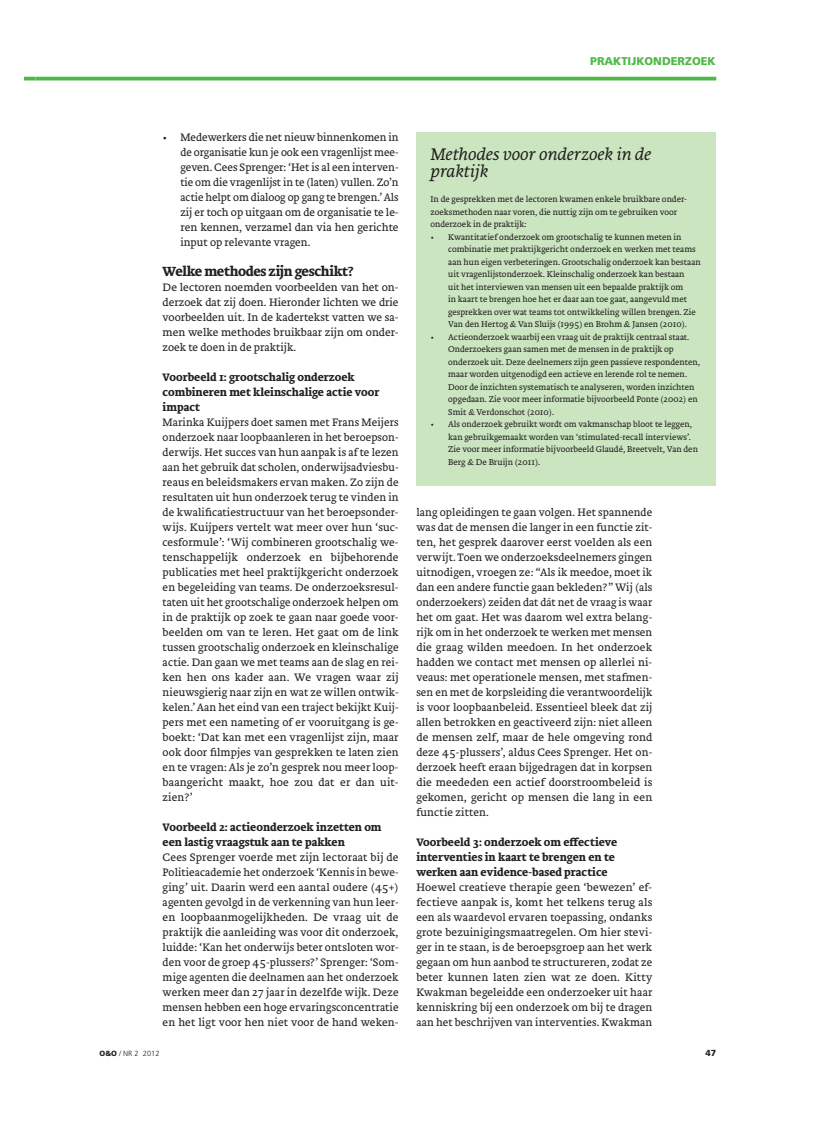
<style>
.page{position:relative;width:815px;height:1124px;background:#fff}
.page>*{position:absolute;margin:0;border:0;box-sizing:border-box;transform-origin:0 0}
.t1{font:italic 300 17.5px/17.5px "Brioni Text Std";color:#231f20}
.t2{font:700 13.75px "Brioni Text Std";letter-spacing:-.025em;color:#231f20}
.t3{font:300 11.25px/15px "Brioni Text Std";letter-spacing:.01em;color:#231f20;text-align:justify}
.t4{font:700 11.25px/15px "Brioni Text Std";color:#231f20}
.t5{font:900 11.25px "Frutiger LT Std";color:#50b848}
.t6{font:300 8.75px/12.5px "Brioni Text Std";color:#231f20}
.t7{font:900 8.75px "Frutiger LT Std";color:#231f20}
.t8{font:300 7.5px "Frutiger LT Std";color:#231f20}
.s1{font-weight:900}
</style>
<div class="page">
<svg style="left:25px;top:77px;width:10px;height:3px"></svg>
<hr style="left:35px;top:77px;width:681px;height:3px;background:#50b848">
<div style="left:416px;top:132px;width:300px;height:353px;background:#cbe5c0"></div>
<p class="t5" style="left:590px;top:56px;width:127px">PRAKTIJKONDERZOEK</p>
<p class="t3" style="left:180px;top:130px;width:220px;text-indent:-18px">• Medewerkers die net nieuw binnenkomen in de organisatie kun je ook een vragenlijst mee&shy;geven. Cees Sprenger: ‘Het is al een interven&shy;tie om die vragenlijst in te (laten) vullen. Zo’n actie helpt om dialoog op gang te brengen.’ Als zij er toch op uitgaan om de organisatie te le&shy;ren kennen, verzamel dan via hen gerichte input op relevante vragen.</p>
<p class="t2" style="left:163px;top:264px;width:193px">Welke methodes zijn geschikt?</p>
<p class="t3" style="left:163px;top:280px;width:237px">De lectoren noemden voorbeelden van het on&shy;derzoek dat zij doen. Hieronder lichten we drie voorbeelden uit. In de kadertekst vatten we sa&shy;men welke methodes bruikbaar zijn om onder&shy;zoek te doen in de praktijk.</p>
<p class="t4" style="left:163px;top:370px;width:218px">Voorbeeld 1: grootschalig onderzoek combineren met kleinschalige actie voor impact</p>
<p class="t3" style="left:163px;top:415px;width:237px">Marinka Kuijpers doet samen met Frans Meijers onderzoek naar loopbaanleren in het beroepson&shy;derwijs. Het succes van hun aanpak is af te lezen aan het gebruik dat scholen, onderwijsadviesbu&shy;reaus en beleidsmakers ervan maken. Zo zijn de resultaten uit hun onderzoek terug te vinden in de kwalificatiestructuur van het beroepsonder&shy;wijs. Kuijpers vertelt wat meer over hun ‘suc&shy;cesformule’: ‘Wij combineren grootschalig we&shy;tenschappelijk onderzoek en bijbehorende publicaties met heel praktijkgericht onderzoek en begeleiding van teams. De onderzoeksresul&shy;taten uit het grootschalige onderzoek helpen om in de praktijk op zoek te gaan naar goede voor&shy;beelden om van te leren. Het gaat om de link tussen grootschalig onderzoek en kleinschalige actie. Dan gaan we met teams aan de slag en rei&shy;ken hen ons kader aan. We vragen waar zij nieuwsgierig naar zijn en wat ze willen ontwik&shy;kelen.’ Aan het eind van een traject bekijkt Kuij&shy;pers met een nameting of er vooruitgang is ge&shy;boekt: ‘Dat kan met een vragenlijst zijn, maar ook door filmpjes van gesprekken te laten zien en te vragen: Als je zo’n gesprek nou meer loop&shy;baangericht maakt, hoe zou dat er dan uit&shy;zien?’</p>
<p class="t4" style="left:163px;top:820px;width:220px">Voorbeeld 2: actieonderzoek inzetten om een lastig vraagstuk aan te pakken</p>
<p class="t3" style="left:163px;top:850px;width:238px">Cees Sprenger voerde met zijn lectoraat bij de Politieacademie het onderzoek ‘Kennis in bewe&shy;ging’ uit. Daarin werd een aantal oudere (45+) agenten gevolgd in de verkenning van hun leer&shy;en loopbaanmogelijkheden. De vraag uit de praktijk die aanleiding was voor dit onderzoek, luidde: ‘Kan het onderwijs beter ontsloten wor&shy;den voor de groep 45-plussers?’ Sprenger: ‘Som&shy;mige agenten die deelnamen aan het onderzoek werken meer dan 27 jaar in dezelfde wijk. Deze mensen hebben een hoge ervaringsconcentratie en het ligt voor hen niet voor de hand weken-</p>
<h1 class="t1" style="left:431px;top:147px;width:222px">Methodes voor onderzoek in de praktijk</h1>
<p class="t6" style="left:431px;top:194px;width:258px">In de gesprekken met de lectoren kwamen enkele bruikbare onder&shy;zoeksmethoden naar voren, die nuttig zijn om te gebruiken voor onderzoek in de praktijk:</p>
<p class="t6" style="left:448px;top:231px;width:254px;text-indent:-18px">• Kwantitatief onderzoek om grootschalig te kunnen meten in combinatie met praktijkgericht onderzoek en werken met teams aan hun eigen verbeteringen. Grootschalig onderzoek kan bestaan uit vragenlijstonderzoek. Kleinschalig onderzoek kan bestaan<br>uit het interviewen van mensen uit een bepaalde praktijk om<br>in kaart te brengen hoe het er daar aan toe gaat, aangevuld met gesprekken over wat teams tot ontwikkeling willen brengen. Zie Van den Hertog &amp; Van Sluijs (1995) en Brohm &amp; Jansen (2010).</p>
<p class="t6" style="left:448px;top:331px;width:253px;text-indent:-18px">• Actieonderzoek waarbij een vraag uit de praktijk centraal staat.<br>Onderzoekers gaan samen met de mensen in de praktijk op onderzoek uit. Deze deelnemers zijn geen passieve respondenten, maar worden uitgenodigd een actieve en lerende rol te nemen.<br>Door de inzichten systematisch te analyseren, worden inzichten opgedaan. Zie voor meer informatie bijvoorbeeld Ponte (2002) en Smit &amp; Verdonschot (2010).</p>
<p class="t6" style="left:448px;top:419px;width:251px;text-indent:-18px">• Als onderzoek gebruikt wordt om vakmanschap bloot te leggen, kan gebruikgemaakt worden van ‘stimulated-recall interviews’.<br>Zie voor meer informatie bijvoorbeeld Glaudé, Breetvelt, Van den Berg &amp; De Bruijn (2011).</p>
<p class="t3" style="left:416px;top:505px;width:237px">lang opleidingen te gaan volgen. Het spannende was dat de mensen die langer in een functie zit&shy;ten, het gesprek daarover eerst voelden als een verwijt. Toen we onderzoeksdeelnemers gingen uitnodigen, vroegen ze: “Als ik meedoe, moet ik dan een andere functie gaan bekleden?” Wij (als onderzoekers) zeiden dat dát net de vraag is waar het om gaat. Het was daarom wel extra belang&shy;rijk om in het onderzoek te werken met mensen die graag wilden meedoen. In het onderzoek hadden we contact met mensen op allerlei ni&shy;veaus: met operationele mensen, met stafmen&shy;sen en met de korpsleiding die verantwoordelijk is voor loopbaanbeleid. Essentieel bleek dat zij allen betrokken en geactiveerd zijn: niet alleen de mensen zelf, maar de hele omgeving rond deze 45-plussers’, aldus Cees Sprenger. Het on&shy;derzoek heeft eraan bijgedragen dat in korpsen die meededen een actief doorstroombeleid is gekomen, gericht op mensen die lang in een functie zitten.</p>
<p class="t4" style="left:416px;top:835px;width:202px">Voorbeeld 3: onderzoek om effectieve interventies in kaart te brengen en te werken aan evidence-based practice</p>
<p class="t3" style="left:416px;top:880px;width:238px">Hoewel creatieve therapie geen ‘bewezen’ ef&shy;fectieve aanpak is, komt het telkens terug als een als waardevol ervaren toepassing, ondanks grote bezuinigingsmaatregelen. Om hier stevi&shy;ger in te staan, is de beroepsgroep aan het werk gegaan om hun aanbod te structureren, zodat ze beter kunnen laten zien wat ze doen. Kitty Kwakman begeleidde een onderzoeker uit haar kenniskring bij een onderzoek om bij te dragen aan het beschrijven van interventies. Kwakman</p>
<p class="t8" style="left:100px;top:1049px;width:62px"><span class="s1">O&amp;O</span> / NR 2 2012</p>
<p class="t7" style="left:705px;top:1048px;width:12px">47</p>
</div>
